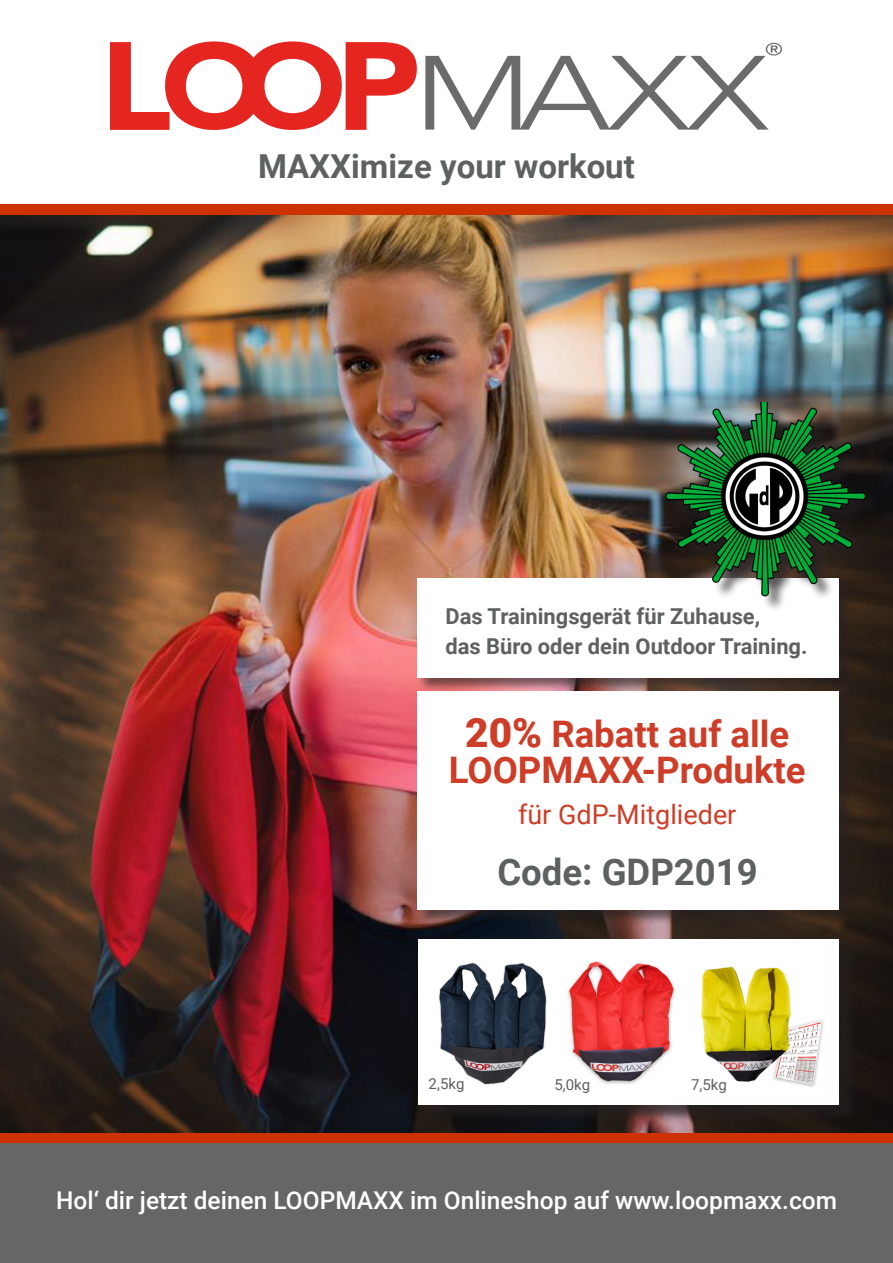
<style>
.page{position:relative;width:893px;height:1263px;background:#fff}
.page>*{position:absolute;margin:0;border:0;box-sizing:border-box;transform-origin:0 0}
.t1{font:700 36.6px "Roboto";color:#ce3d27}
.t2{font:700 36.6px "Roboto";color:#5d6161}
.t3{font:700 33px "Roboto";color:#5d6161}
.t4{font:27px "Roboto";color:#ce3d27}
.t5{font:500 24.45px "Roboto";color:#fff}
.t6{font:700 21.9px "Roboto";color:#5d6161}
.t7{font:15px "Roboto";color:#5d6161}
.s1{font-weight:900;font-size:40.5px}
</style>
<div class="page">
<img style="left:0;top:215px;width:893px;height:918px">
<svg style="left:425px;top:43px;width:357px;height:87px"></svg>
<svg style="left:110px;top:41px;width:307px;height:89px"></svg>
<div style="left:0;top:1142px;width:893px;height:121px;background:#666"></div>
<div style="left:0;top:1133px;width:893px;height:9px;background:#c30"></div>
<div style="left:0;top:204px;width:893px;height:11px;background:#c30"></div>
<div style="left:417px;top:691px;width:438px;height:234px;background:#231f20;opacity:.6"></div>
<div style="left:417px;top:691px;width:422px;height:218px;background:#fff"></div>
<div style="left:417px;top:579px;width:438px;height:114px;background:#231f20;opacity:.6"></div>
<div style="left:417px;top:578px;width:422px;height:99px;background:#fff"></div>
<div style="left:667px;top:404px;width:215px;height:209px;background:#231f20;opacity:.75"></div>
<img style="left:654px;top:403px;width:210px;height:205px">
<div style="left:420px;top:942px;width:438px;height:181px;background:#231f20;opacity:.75"></div>
<img style="left:418px;top:940px;width:421px;height:164px">
<p class="t3" style="left:258px;top:143px;width:378px">MAXXimize your workout</p>
<p class="t6" style="left:445px;top:600px;width:316px">Das Trainingsgerät für Zuhause,</p>
<p class="t6" style="left:445px;top:630px;width:364px">das Büro oder dein Outdoor Training.</p>
<p class="t1" style="left:465px;top:709px;width:326px"><span class="s1">20%</span> Rabatt auf alle</p>
<p class="t1" style="left:449px;top:745px;width:358px">LOOPMAXX-Produkte</p>
<p class="t4" style="left:518px;top:795px;width:220px">für GdP-Mitglieder</p>
<p class="t2" style="left:497px;top:846px;width:262px">Code: GDP2019</p>
<p class="t7" style="left:429px;top:1074px;width:37px">2,5kg</p>
<p class="t7" style="left:554px;top:1074px;width:37px">5,0kg</p>
<p class="t7" style="left:691px;top:1074px;width:37px">7,5kg</p>
<p class="t5" style="left:56px;top:1183px;width:782px">Hol‘ dir jetzt deinen LOOPMAXX im Onlineshop auf www.loopmaxx.com</p>
</div>
